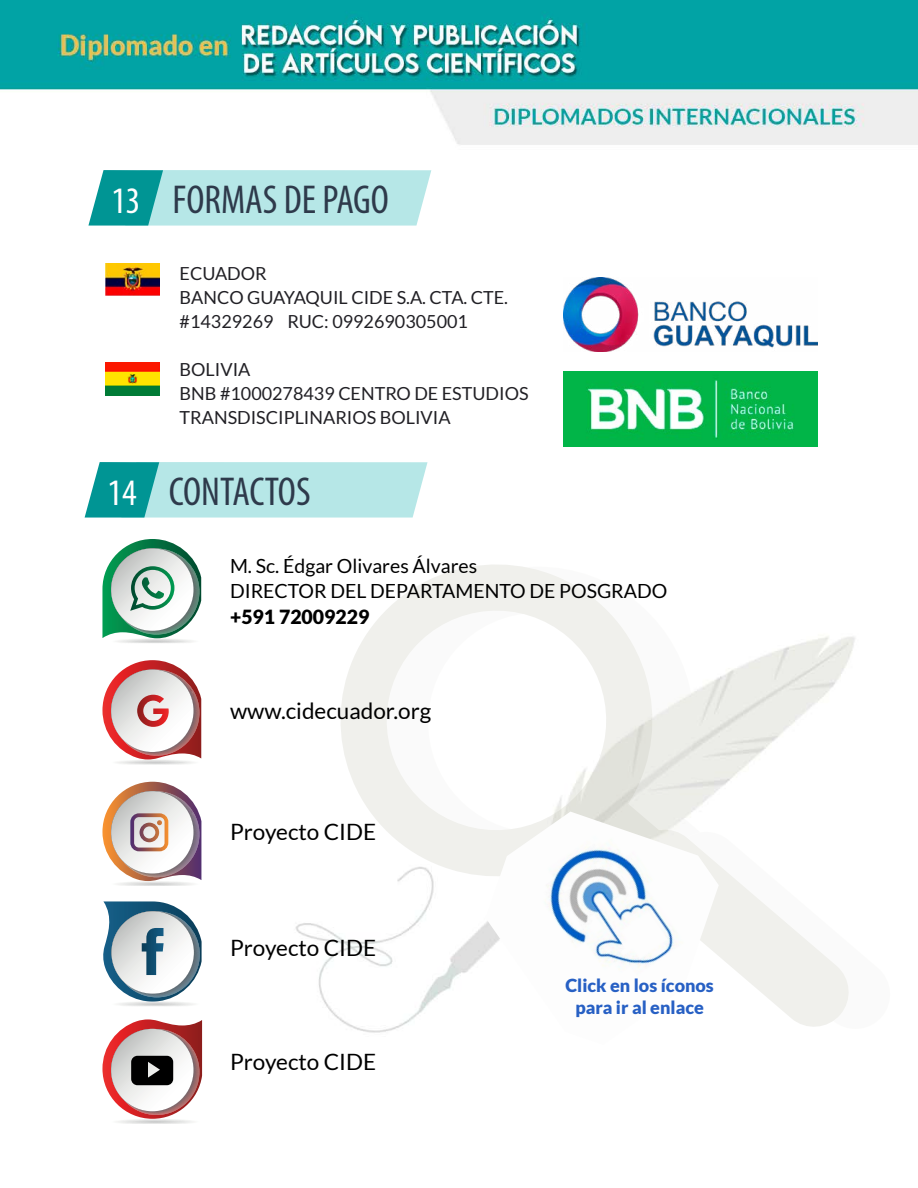
<style>
.page{position:relative;width:918px;height:1188px;background:#fff}
.page>*{position:absolute;margin:0;border:0;box-sizing:border-box;transform-origin:0 0}
.t1{font:condensed 40.5px "Myriad Pro";color:#2e3a4b}
.t2{font:22.5px "Lato";color:#000}
.t3{font:19.5px/25.5px "Lato";color:#000}
.t4{font:900 19.5px "Lato";color:#000}
.t5{font:18px/24px "Lato";color:#212025}
.t6{font:900 18px/21.6px "Lato";color:#2760c4;text-align:center}
.s1{font-size:37.5px;color:#fff}
</style>
<div class="page">
<img style="left:0;top:0;width:918px;height:1076px">
<svg style="left:671px;top:567px;width:40px;height:245px"></svg>
<svg style="left:853px;top:832px;width:41px;height:197px"></svg>
<svg style="left:322px;top:546px;width:349px;height:349px"></svg>
<svg style="left:583px;top:791px;width:118px;height:21px;background:#e6e7e1"></svg>
<svg style="left:719px;top:826px;width:134px;height:204px"></svg>
<img style="left:106px;top:263px;width:54px;height:33px">
<img style="left:106px;top:363px;width:54px;height:32px">
<svg style="left:88px;top:170px;width:343px;height:56px;background:#9adad9"></svg>
<img style="left:563px;top:277px;width:255px;height:75px">
<img style="left:563px;top:372px;width:255px;height:74px">
<svg style="left:85px;top:462px;width:343px;height:56px;background:#9adada"></svg>
<svg style="left:102px;top:539px;width:99px;height:104px"></svg>
<svg style="left:103px;top:901px;width:99px;height:105px"></svg>
<svg style="left:102px;top:1019px;width:100px;height:105px"></svg>
<svg style="left:102px;top:660px;width:99px;height:104px"></svg>
<svg style="left:102px;top:782px;width:99px;height:104px"></svg>
<img style="left:486px;top:812px;width:233px;height:233px">
<h1 class="t1" style="left:111px;top:175px;width:279px"><span class="s1">13</span> FORMAS DE PAGO</h1>
<p class="t5" style="left:180px;top:262px;width:330px">ECUADOR<br>BANCO GUAYAQUIL CIDE S.A. CTA. CTE. #14329269 RUC: 0992690305001</p>
<p class="t5" style="left:180px;top:358px;width:350px">BOLIVIA<br>BNB #1000278439 CENTRO DE ESTUDIOS<br>TRANSDISCIPLINARIOS BOLIVIA</p>
<h1 class="t1" style="left:108px;top:467px;width:205px"><span class="s1">14</span> CONTACTOS</h1>
<p class="t3" style="left:230px;top:553px;width:439px">M. Sc. Édgar Olivares Álvares<br>DIRECTOR DEL DEPARTAMENTO DE POSGRADO</p>
<p class="t4" style="left:230px;top:605px;width:141px">+591 72009229</p>
<p class="t2" style="left:230px;top:698px;width:203px">www.cidecuador.org</p>
<p class="t2" style="left:230px;top:819px;width:148px">Proyecto CIDE</p>
<p class="t2" style="left:230px;top:935px;width:148px">Proyecto CIDE</p>
<p class="t2" style="left:230px;top:1050px;width:148px">Proyecto CIDE</p>
<p class="t6" style="left:565px;top:974px;width:150px">Click en los íconos para ir al enlace</p>
</div>
